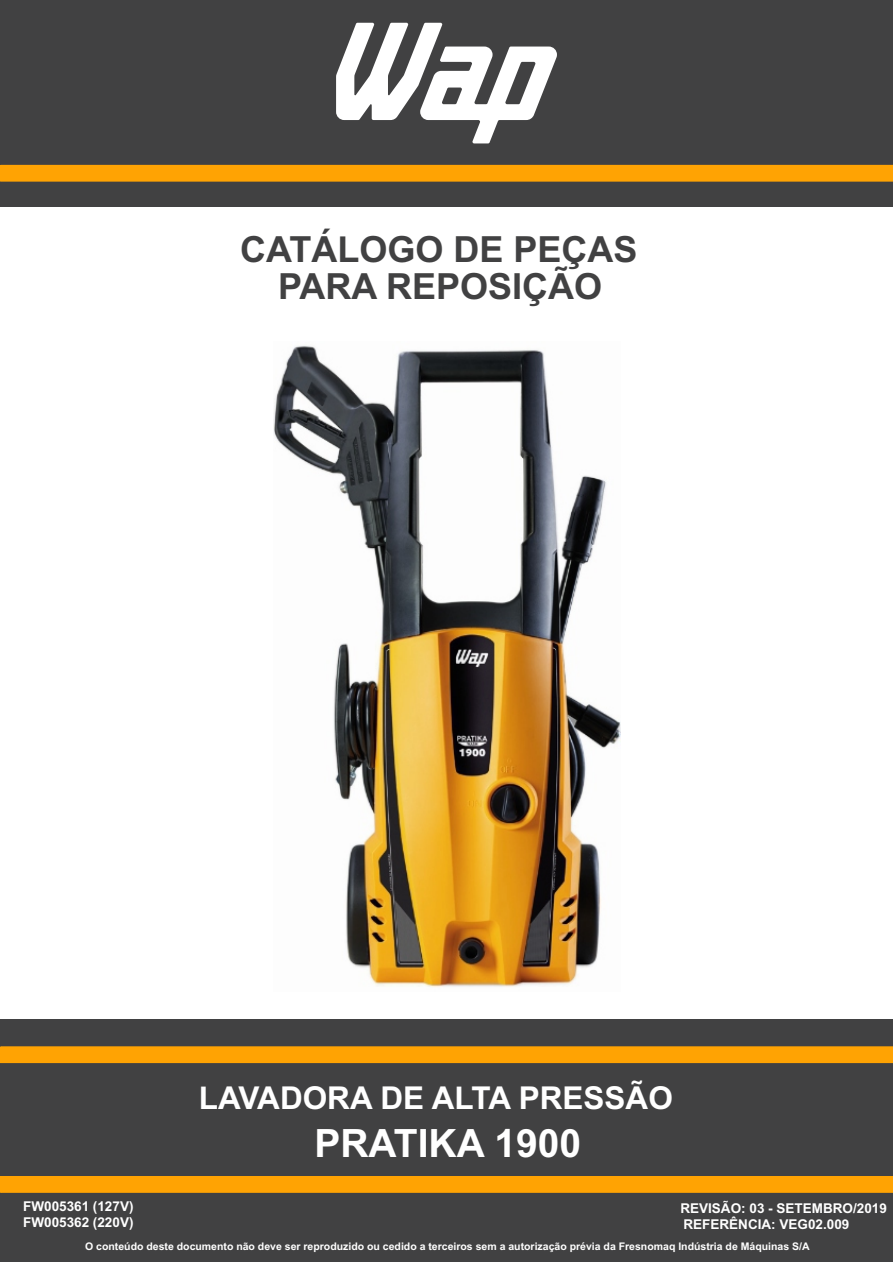
<style>
.page{position:relative;width:893px;height:1262px;background:#fff}
.page>*{position:absolute;margin:0;border:0;box-sizing:border-box;transform-origin:0 0}
.t1{font:700 39px "Arial";color:#fff}
.t2{font:700 36px/37.5px "Arial";color:#414142;text-align:center}
.t3{font:700 31.5px "Arial";color:#fff}
.t4{font:700 13.5px "Arial";color:#fff}
.t5{font:700 10.5px "Arial";color:#fff}
</style>
<div class="page">
<img style="left:273px;top:345px;width:347px;height:643px">
<div style="left:1px;top:1019px;width:892px;height:243px;background:#414142"></div>
<div style="left:0;top:0;width:892px;height:206px;background:#414142"></div>
<div style="left:0;top:1046px;width:893px;height:17px;background:#ffa303"></div>
<div style="left:0;top:165px;width:893px;height:16px;background:#ffa303"></div>
<div style="left:0;top:1176px;width:893px;height:16px;background:#ffa303"></div>
<svg style="left:336px;top:23px;width:221px;height:120px"></svg>
<h2 class="t2" style="left:240px;top:233px;width:399px">CATÁLOGO DE PEÇAS<br>PARA REPOSIÇÃO</h2>
<h3 class="t3" style="left:199px;top:1085px;width:475px">LAVADORA DE ALTA PRESSÃO</h3>
<h1 class="t1" style="left:314px;top:1128px;width:268px">PRATIKA 1900</h1>
<p class="t4" style="left:23px;top:1201px;width:112px">FW005361 (127V)</p>
<p class="t4" style="left:680px;top:1203px;width:208px">REVISÃO: 03 - SETEMBRO/2019</p>
<p class="t4" style="left:23px;top:1217px;width:112px">FW005362 (220V)</p>
<p class="t4" style="left:683px;top:1219px;width:167px">REFERÊNCIA: VEG02.009</p>
<p class="t5" style="left:85px;top:1241px;width:726px">O conteúdo deste documento não deve ser reproduzido ou cedido a terceiros sem a autorização prévia da Fresnomaq Indústria de Máquinas S/A</p>
</div>
